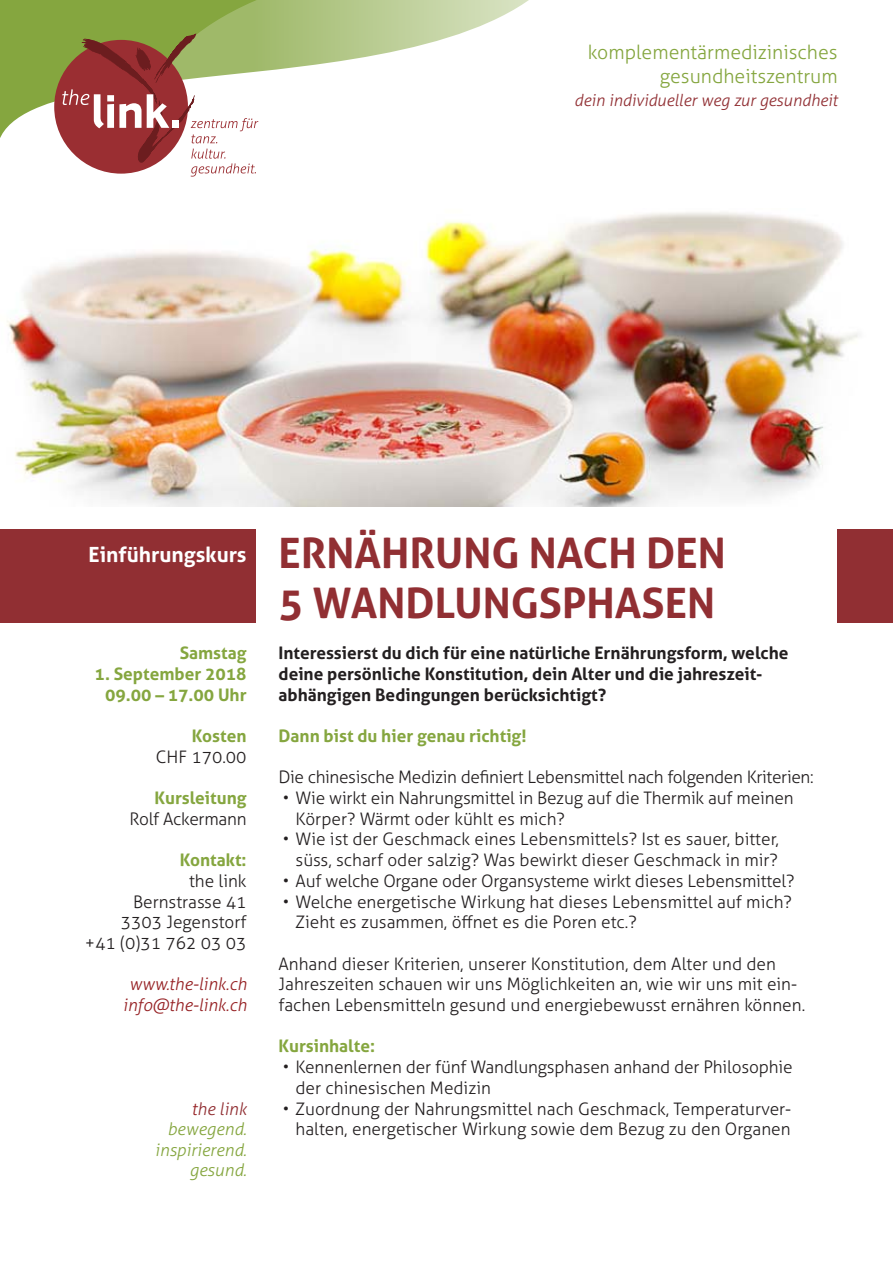
<style>
.page{position:relative;width:893px;height:1263px;background:#fff}
.page>*{position:absolute;margin:0;border:0;box-sizing:border-box;transform-origin:0 0}
.t1{font:700 42px "Aller";color:#912f33}
.t2{font:700 21px "Aller";color:#fff}
.t3{font:300 19.5px/23.4px "Aller";color:#85a63f;text-align:right}
.t4{font:300 17.25px/20.7px "Aller";color:#231f20}
.t5{font:700 17.25px/20.7px "Aller";color:#231f20}
.t6{font:700 17.25px "Aller";color:#85a63f}
.t7{font:300 17.25px "Aller";letter-spacing:-.02em;color:#231f20}
.t8{font:italic 300 17.25px "Aller";color:#962124}
.t9{font:italic 300 17.25px "Aller";color:#85a63f}
.t10{font:italic 300 17.25px "Aller";color:#912f33}
.t11{font:italic 300 16.5px "Aller";color:#912f33}
.s1{color:#962124}
</style>
<div class="page">
<svg style="left:0;top:0;width:529px;height:138px"></svg>
<svg style="left:62px;top:33px;width:196px;height:144px"></svg>
<div style="left:838px;top:529px;width:55px;height:94px;background:#912f33"></div>
<div style="left:0;top:529px;width:255px;height:94px;background:#912f33"></div>
<img style="left:7px;top:212px;width:851px;height:294px">
<p class="t3" style="left:588px;top:41px;width:251px">komplementärmedizinisches gesundheitszentrum</p>
<p class="t11" style="left:574px;top:90px;width:265px">dein individueller weg zur gesundheit</p>
<p class="t2" style="left:89px;top:541px;width:160px">Einführungskurs</p>
<p class="t6" style="left:180px;top:642px;width:68px">Samstag</p>
<p class="t6" style="left:95px;top:663px;width:153px">1. September 2018</p>
<p class="t6" style="left:105px;top:684px;width:143px">09.00 – 17.00 Uhr</p>
<p class="t6" style="left:192px;top:725px;width:56px">Kosten</p>
<p class="t4" style="left:156px;top:746px;width:92px">CHF 170.00</p>
<p class="t6" style="left:154px;top:787px;width:94px">Kursleitung</p>
<p class="t4" style="left:130px;top:808px;width:119px">Rolf Ackermann</p>
<p class="t6" style="left:180px;top:849px;width:68px">Kontakt:</p>
<p class="t4" style="left:189px;top:870px;width:59px">the link</p>
<p class="t4" style="left:133px;top:891px;width:115px">Bernstrasse 41</p>
<p class="t4" style="left:121px;top:912px;width:127px">3303 Jegenstorf</p>
<p class="t4" style="left:85px;top:932px;width:163px">+41 (0)31 762 03 03</p>
<p class="t8" style="left:129px;top:974px;width:119px">www.the-link.ch</p>
<p class="t8" style="left:123px;top:994px;width:125px">info@the-link.ch</p>
<p class="t10" style="left:192px;top:1099px;width:57px"><span class="s1">t</span>he link</p>
<p class="t9" style="left:167px;top:1119px;width:81px">bewegend.</p>
<p class="t9" style="left:155px;top:1139px;width:93px">inspirierend.</p>
<p class="t9" style="left:190px;top:1159px;width:59px">gesund.</p>
<p class="t1" style="left:279px;top:527px;width:449px">ERNÄHRUNG NACH DEN</p>
<p class="t1" style="left:279px;top:577px;width:438px">5 WANDLUNGSPHASEN</p>
<p class="t5" style="left:279px;top:642px;width:512px">Interessierst du dich für eine natürliche Ernährungsform, welche deine persönliche Konstitution, dein Alter und die jahreszeit&shy;abhängigen Bedingungen berücksichtigt?</p>
<p class="t6" style="left:279px;top:725px;width:250px">Dann bist du hier genau richtig!</p>
<p class="t7" style="left:279px;top:767px;width:537px">Die chinesische Medizin definiert Lebensmittel nach folgenden Kriterien:</p>
<p class="t4" style="left:296px;top:787px;width:500px;text-indent:-13px">• Wie wirkt ein Nahrungsmittel in Bezug auf die Thermik auf meinen<br>Körper? Wärmt oder kühlt es mich?</p>
<p class="t4" style="left:283px;top:829px;width:498px;text-align:right">• Wie ist der Geschmack eines Lebensmittels? Ist es sauer, bitter, süss, scharf oder salzig? Was bewirkt dieser Geschmack in mir?</p>
<p class="t4" style="left:283px;top:870px;width:513px">• Auf welche Organe oder Organsysteme wirkt dieses Lebensmittel?</p>
<p class="t4" style="left:296px;top:891px;width:498px;text-indent:-13px">• Welche energetische Wirkung hat dieses Lebensmittel auf mich?<br>Zieht es zusammen, öffnet es die Poren etc.?</p>
<p class="t4" style="left:279px;top:953px;width:528px">Anhand dieser Kriterien, unserer Konstitution, dem Alter und den<br>Jahreszeiten schauen wir uns Möglichkeiten an, wie wir uns mit ein&shy;fachen Lebensmitteln gesund und energiebewusst ernähren können.</p>
<p class="t6" style="left:279px;top:1036px;width:98px">Kursinhalte:</p>
<p class="t4" style="left:296px;top:1057px;width:499px;text-indent:-13px">• Kennenlernen der fünf Wandlungsphasen anhand der Philosophie der chinesischen Medizin</p>
<p class="t4" style="left:283px;top:1098px;width:510px;text-align:right">• Zuordnung der Nahrungsmittel nach Geschmack, Temperaturver&shy;halten, energetischer Wirkung sowie dem Bezug zu den Organen</p>
</div>
